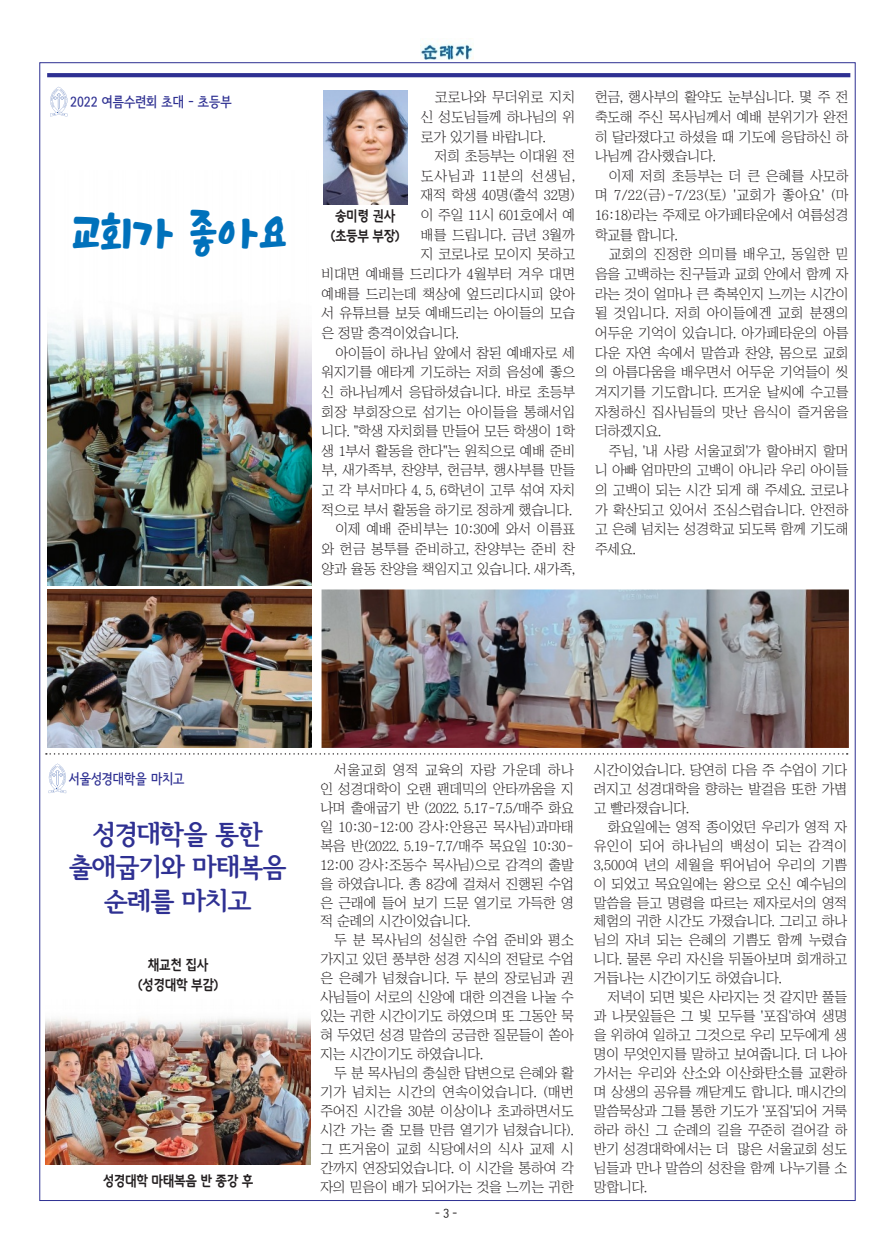
<style>
.page{position:relative;width:895px;height:1253px;background:#fff}
.page>*{position:absolute;margin:0;border:0;box-sizing:border-box;transform-origin:0 0}
.t1{font:42px "KCC Murukmuruk";letter-spacing:-.025em;color:#0071bb}
.t2{font:26.7px "Seoul Hangang EB";letter-spacing:-.025em;color:#2e3092}
.t3{font:14.1px/18.9px "Chosunilbo NM";letter-spacing:-.01em;color:#231f20;text-align:justify}
.t4{font:14.1px "Goyang Deogyang B";letter-spacing:-.025em;color:#231f20;scale:.9 1}
.t5{font:14.1px "Se N CB";color:#2e3092}
.t6{font:14.1px "Chosunilbo NM";letter-spacing:.06em;color:#231f20}
.t7{font:12.6px "Se N CM";color:#231f20}
</style>
<div class="page">
<img style="left:420px;top:43px;width:53px;height:17px">
<svg style="left:47px;top:73px;width:803px;height:4px;background:#323494"></svg>
<img style="left:323px;top:90px;width:84px;height:114px">
<svg style="left:49px;top:763px;width:17px;height:30px"></svg>
<svg style="left:50px;top:87px;width:17px;height:29px"></svg>
<svg style="left:46px;top:753px;width:801px;height:1px"></svg>
<img style="left:47px;top:316px;width:265px;height:269px">
<img style="left:47px;top:589px;width:265px;height:159px">
<img style="left:46px;top:1018px;width:264px;height:146px">
<img style="left:321px;top:589px;width:527px;height:159px">
<p class="t5" style="left:70px;top:95px;width:163px">2022 여름수련회 초대 - 초등부</p>
<p class="t1" style="left:70px;top:202px;width:220px">교회가 좋아요</p>
<p class="t3" style="left:421px;top:87px;width:156px;line-height:19.6px;text-indent:14px">코로나와 무더위로 지치 신 성도님들께 하나님의 위 로가 있기를 바랍니다.</p>
<p class="t3" style="left:435px;top:146px;width:142px">저희 초등부는 이대원 전</p>
<p class="t6" style="left:421px;top:168px;width:156px">도사님과 11분의 선생님,</p>
<p class="t3" style="left:421px;top:186px;width:156px">재적 학생 40명(출석 32명)</p>
<p class="t3" style="left:421px;top:205px;width:156px">이 주일 11시 601호에서 예</p>
<p class="t3" style="left:421px;top:225px;width:155px">배를 드립니다. 금년 3월까</p>
<p class="t3" style="left:421px;top:245px;width:156px">지 코로나로 모이지 못하고</p>
<p class="t3" style="left:321px;top:264px;width:255px">비대면 예배를 드리다가 4월부터 겨우 대면</p>
<p class="t3" style="left:321px;top:284px;width:255px">예배를 드리는데 책상에 엎드리다시피 앉아</p>
<p class="t3" style="left:321px;top:304px;width:255px">서 유튜브를 보듯 예배드리는 아이들의 모습</p>
<p class="t3" style="left:321px;top:323px;width:139px">은 정말 충격이었습니다.</p>
<p class="t3" style="left:321px;top:342px;width:255px;line-height:19.6px;text-indent:14px">아이들이 하나님 앞에서 참된 예배자로 세 워지기를 애타게 기도하는 저희 음성에 좋으 신 하나님께서 응답하셨습니다. 바로 초등부 회장 부회장으로 섬기는 아이들을 통해서입 니다. "학생 자치회를 만들어 모든 학생이 1학 생 1부서 활동을 한다"는 원칙으로 예배 준비 부, 새가족부, 찬양부, 헌금부, 행사부를 만들 고 각 부서마다 4, 5, 6학년이 고루 섞여 자치 적으로 부서 활동을 하기로 정하게 했습니다.</p>
<p class="t3" style="left:321px;top:519px;width:255px;line-height:19.6px;text-indent:14px">이제 예배 준비부는 10:30에 와서 이름표 와 헌금 봉투를 준비하고, 찬양부는 준비 찬 양과 율동 찬양을 책임지고 있습니다. 새가족,</p>
<p class="t4" style="left:335px;top:208px;width:69px">송미령 권사</p>
<p class="t4" style="left:331px;top:228px;width:78px">(초등부 부장)</p>
<p class="t3" style="left:595px;top:87px;width:255px;line-height:19.6px">헌금, 행사부의 활약도 눈부십니다. 몇 주 전 축도해 주신 목사님께서 예배 분위기가 완전 히 달라졌다고 하셨을 때 기도에 응답하신 하 나님께 감사했습니다.</p>
<p class="t3" style="left:595px;top:166px;width:255px;line-height:19.6px;text-indent:14px">이제 저희 초등부는 더 큰 은혜를 사모하 며 7/22(금)-7/23(토) '교회가 좋아요' (마 16:18)라는 주제로 아가페타운에서 여름성경 학교를 합니다.</p>
<p class="t3" style="left:595px;top:244px;width:255px;line-height:19.6px;text-indent:14px">교회의 진정한 의미를 배우고, 동일한 믿 음을 고백하는 친구들과 교회 안에서 함께 자 라는 것이 얼마나 큰 축복인지 느끼는 시간이 될 것입니다. 저희 아이들에겐 교회 분쟁의 어두운 기억이 있습니다. 아가페타운의 아름 다운 자연 속에서 말씀과 찬양, 몸으로 교회 의 아름다움을 배우면서 어두운 기억들이 씻 겨지기를 기도합니다. 뜨거운 날씨에 수고를 자청하신 집사님들의 맛난 음식이 즐거움을 더하겠지요.</p>
<p class="t3" style="left:595px;top:441px;width:255px;line-height:19.6px;text-indent:14px">주님, '내 사랑 서울교회'가 할아버지 할머 니 아빠 엄마만의 고백이 아니라 우리 아이들 의 고백이 되는 시간 되게 해 주세요. 코로나 가 확산되고 있어서 조심스럽습니다. 안전하 고 은혜 넘치는 성경학교 되도록 함께 기도해 주세요.</p>
<p class="t5" style="left:69px;top:771px;width:117px">서울성경대학을 마치고</p>
<p class="t2" style="left:93px;top:820px;width:171px">성경대학을 통한</p>
<p class="t2" style="left:69px;top:853px;width:219px">출애굽기와 마태복음</p>
<p class="t2" style="left:104px;top:887px;width:149px">순례를 마치고</p>
<p class="t4" style="left:148px;top:956px;width:69px">채교천 집사</p>
<p class="t4" style="left:138px;top:976px;width:91px">(성경대학 부감)</p>
<p class="t4" style="left:103px;top:1172px;width:169px">성경대학 마태복음 반 종강 후</p>
<p class="t3" style="left:320px;top:760px;width:255px;text-indent:14px">서울교회 영적 교육의 자랑 가운데 하나 인 성경대학이 오랜 팬데믹의 안타까움을 지 나며 출애굽기 반 (2022. 5.17-7.5/매주 화요 일 10:30-12:00 강사:안용곤 목사님)과마태 복음 반(2022. 5.19-7.7/매주 목요일 10:30- 12:00 강사:조동수 목사님)으로 감격의 출발 을 하였습니다. 총 8강에 걸쳐서 진행된 수업 은 근래에 들어 보기 드문 열기로 가득한 영 적 순례의 시간이었습니다.</p>
<p class="t3" style="left:320px;top:930px;width:255px;text-indent:14px">두 분 목사님의 성실한 수업 준비와 평소 가지고 있던 풍부한 성경 지식의 전달로 수업 은 은혜가 넘쳤습니다. 두 분의 장로님과 권 사님들이 서로의 신앙에 대한 의견을 나눌 수 있는 귀한 시간이기도 하였으며 또 그동안 묵 혀 두었던 성경 말씀의 궁금한 질문들이 쏟아 지는 시간이기도 하였습니다.</p>
<p class="t3" style="left:320px;top:1063px;width:255px;text-indent:14px">두 분 목사님의 충실한 답변으로 은혜와 활 기가 넘치는 시간의 연속이었습니다. (매번 주어진 시간을 30분 이상이나 초과하면서도 시간 가는 줄 모를 만큼 열기가 넘쳤습니다). 그 뜨거움이 교회 식당에서의 식사 교제 시 간까지 연장되었습니다. 이 시간을 통하여 각 자의 믿음이 배가 되어가는 것을 느끼는 귀한</p>
<p class="t7" style="left:435px;top:1206px;width:24px">- 3 -</p>
<p class="t3" style="left:593px;top:760px;width:255px">시간이었습니다. 당연히 다음 주 수업이 기다 려지고 성경대학을 향하는 발걸음 또한 가볍 고 빨라졌습니다.</p>
<p class="t3" style="left:593px;top:817px;width:255px;text-indent:14px">화요일에는 영적 종이었던 우리가 영적 자 유인이 되어 하나님의 백성이 되는 감격이 3,500여 년의 세월을 뛰어넘어 우리의 기쁨 이 되었고 목요일에는 왕으로 오신 예수님의 말씀을 듣고 명령을 따르는 제자로서의 영적 체험의 귀한 시간도 가졌습니다. 그리고 하나 님의 자녀 되는 은혜의 기쁨도 함께 누렸습 니다. 물론 우리 자신을 뒤돌아보며 회개하고 거듭나는 시간이기도 하였습니다.</p>
<p class="t3" style="left:593px;top:987px;width:255px;text-indent:14px">저녁이 되면 빛은 사라지는 것 같지만 풀들 과 나뭇잎들은 그 빛 모두를 '포집'하여 생명 을 위하여 일하고 그것으로 우리 모두에게 생 명이 무엇인지를 말하고 보여줍니다. 더 나아 가서는 우리와 산소와 이산화탄소를 교환하 며 상생의 공유를 깨닫게도 합니다. 매시간의 말씀묵상과 그를 통한 기도가 '포집'되어 거룩 하라 하신 그 순례의 길을 꾸준히 걸어갈 하 반기 성경대학에서는 더 많은 서울교회 성도 님들과 만나 말씀의 성찬을 함께 나누기를 소 망합니다.</p>
</div>
